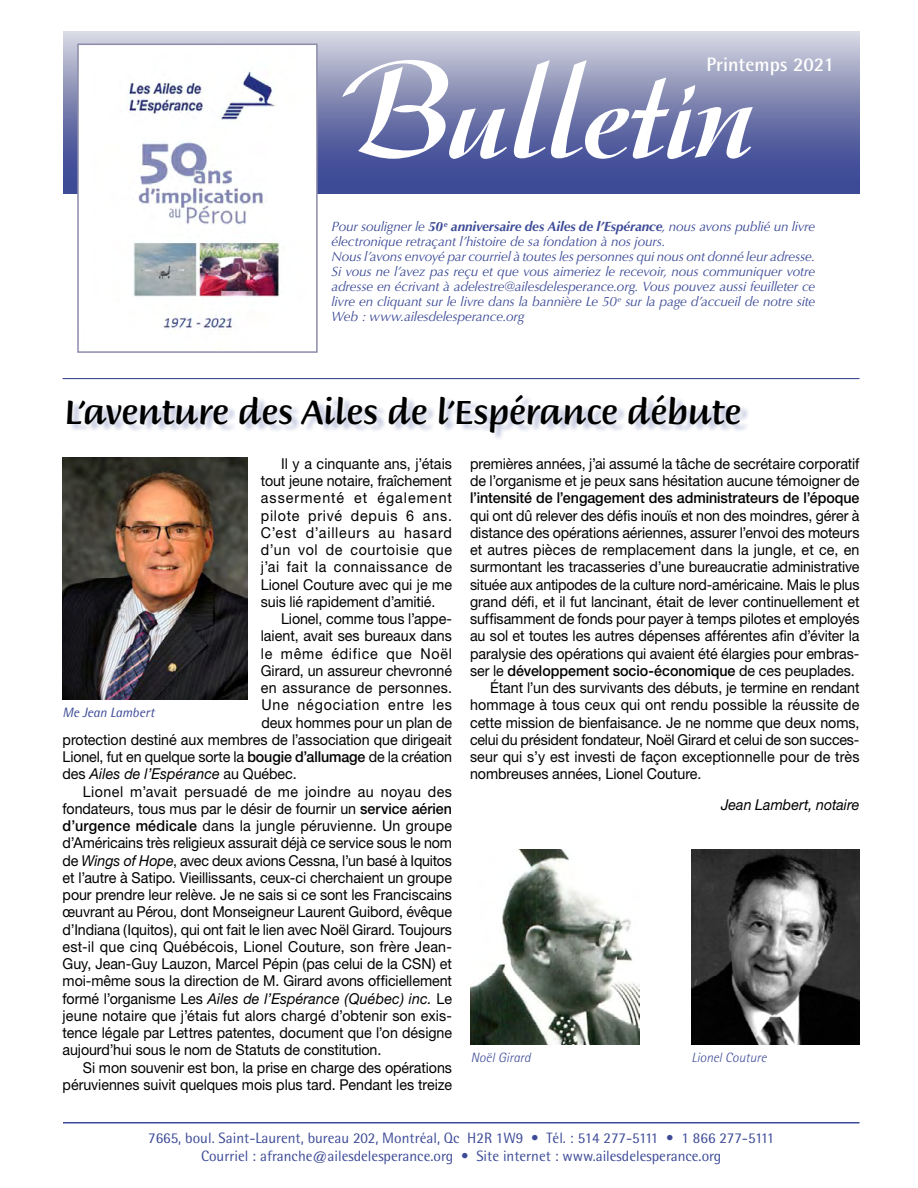
<style>
.page{position:relative;width:918px;height:1188px;background:#fff}
.page>*{position:absolute;margin:0;border:0;box-sizing:border-box;transform-origin:0 0}
.t1{font:500 36px "Briem Script Std";letter-spacing:-.015em;color:#000}
.t2{font:700 19.5px "Rotis Semi Sans";color:#fff}
.t3{font:15px/17.2px "Helvetica Neue";letter-spacing:-.005em;color:#000;text-align:justify;scale:.95 1}
.t4{font:15px/18px "Rotis Semi Sans";color:#3d4b97;text-align:center}
.t5{font:500 15px "Helvetica Neue";letter-spacing:-.005em;color:#000;scale:.95 1}
.t6{font:italic 15px "Helvetica Neue";letter-spacing:.01em;color:#000;scale:.95 1}
.t7{font:15px "Helvetica Neue";letter-spacing:.015em;color:#000;scale:.95 1}
.t8{font:15px "Helvetica Neue";letter-spacing:.03em;color:#000;scale:.95 1}
.t9{font:15px "Helvetica Neue";letter-spacing:.02em;color:#000;scale:.95 1}
.t10{font:15px "Helvetica Neue";letter-spacing:.055em;color:#000;scale:.95 1}
.t11{font:15px "Helvetica Neue";letter-spacing:.05em;color:#000;scale:.95 1}
.t12{font:italic 13.5px/15px "Optima";letter-spacing:-.015em;color:#3d4b97}
.t13{font:italic 300 13.5px "Rotis Semi Sans";letter-spacing:.005em;color:#3d4b97}
.t14{font:italic 13.5px "Rotis Semi Sans";color:#3d4b97}
.s1{font-weight:700}
.s2{font-weight:500}
.s3{font-style:normal}
.s4{font-style:italic}
.s5{font-weight:400}
</style>
<div class="page">
<hr style="left:63px;top:1122px;width:797px;height:2px;background:#3d4b97">
<div style="left:70px;top:395px;width:680px;height:46px;background:#3d4b97;opacity:.3"></div>
<hr style="left:63px;top:378px;width:797px;height:1px;background:#3f4b97">
<svg style="left:63px;top:32px;width:797px;height:162px"></svg>
<svg style="left:342px;top:60px;width:165px;height:99px"></svg>
<svg style="left:514px;top:60px;width:239px;height:99px"></svg>
<img style="left:80px;top:47px;width:235px;height:284px">
<div style="left:77px;top:44px;width:241px;height:309px;border:2px solid #8c8baa"></div>
<img style="left:63px;top:457px;width:184px;height:243px">
<img style="left:471px;top:850px;width:168px;height:194px">
<img style="left:691px;top:850px;width:169px;height:194px">
<h2 class="t2" style="left:706px;top:52px;width:129px">Printemps 2021</h2>
<p class="t12" style="left:332px;top:219px;width:485px">Pour souligner le <span class="s1">50</span><sup>e</sup> <span class="s1">anniversaire des Ailes de l’Espérance</span>, nous avons publié un livre électronique retraçant l’histoire de sa fondation à nos jours.<br>Nous l’avons envoyé par courriel à toutes les personnes qui nous ont donné leur adresse.<br>Si vous ne l’avez pas reçu et que vous aimeriez le recevoir, nous communiquer votre adresse en écrivant à adelestre@ailesdelesperance.org. Vous pouvez aussi feuilleter ce livre en cliquant sur le livre dans la bannière Le 50<sup>e</sup> sur la page d’accueil de notre site Web : www.ailesdelesperance.org</p>
<h1 class="t1" style="left:64px;top:392px;width:678px">L’aventure des Ailes de l’Espérance débute</h1>
<p class="t3" style="left:261px;top:455px;width:203px;text-indent:20px">Il y a cinquante ans, j’étais tout jeune notaire, fraîchement assermenté et également pilote privé depuis 6 ans.<br>C’est d’ailleurs au hasard d’un vol de courtoisie que j’ai fait la connaissance de Lionel Couture avec qui je me suis lié rapidement d’amitié.</p>
<p class="t3" style="left:281px;top:610px;width:181px">Lionel, comme tous l’appe-</p>
<p class="t3" style="left:261px;top:627px;width:203px">laient, avait ses bureaux dans</p>
<p class="t11" style="left:261px;top:644px;width:203px">le même édifice que Noël</p>
<p class="t3" style="left:261px;top:662px;width:203px">Girard, un assureur chevronné</p>
<p class="t9" style="left:261px;top:679px;width:203px">en assurance de personnes.</p>
<p class="t10" style="left:261px;top:696px;width:202px">Une négociation entre les</p>
<p class="t3" style="left:261px;top:713px;width:202px">deux hommes pour un plan de</p>
<p class="t3" style="left:63px;top:731px;width:411px">protection destiné aux membres de l’association que dirigeait</p>
<p class="t3" style="left:63px;top:748px;width:411px">Lionel, fut en quelque sorte la <span class="s2">bougie d’allumage</span> de la création</p>
<p class="t6" style="left:63px;top:765px;width:248px"><span class="s3">des</span> Ailes de l’Espérance <span class="s3">au Québec.</span></p>
<p class="t8" style="left:83px;top:782px;width:390px">Lionel m’avait persuadé de me joindre au noyau des</p>
<p class="t3" style="left:63px;top:800px;width:411px">fondateurs, tous mus par le désir de fournir un <span class="s2">service aérien</span></p>
<p class="t7" style="left:63px;top:817px;width:411px"><span class="s2">d’urgence médicale</span> dans la jungle péruvienne. Un groupe</p>
<p class="t3" style="left:63px;top:834px;width:411px">d’Américains très religieux assurait déjà ce service sous le nom</p>
<p class="t3" style="left:63px;top:851px;width:411px">de <span class="s4">Wings of Hope</span>, avec deux avions Cessna, l’un basé à Iquitos</p>
<p class="t3" style="left:63px;top:869px;width:411px">et l’autre à Satipo. Vieillissants, ceux-ci cherchaient un groupe</p>
<p class="t3" style="left:63px;top:886px;width:411px">pour prendre leur relève. Je ne sais si ce sont les Franciscains</p>
<p class="t3" style="left:63px;top:903px;width:411px">œuvrant au Pérou, dont Monseigneur Laurent Guibord, évêque</p>
<p class="t3" style="left:63px;top:920px;width:411px">d’Indiana (Iquitos), qui ont fait le lien avec Noël Girard. Toujours</p>
<p class="t7" style="left:63px;top:938px;width:411px">est-il que cinq Québécois, Lionel Couture, son frère Jean-</p>
<p class="t3" style="left:63px;top:955px;width:411px">Guy, Jean-Guy Lauzon, Marcel Pépin (pas celui de la CSN) et</p>
<p class="t3" style="left:63px;top:972px;width:411px">moi-même sous la direction de M. Girard avons officiellement</p>
<p class="t6" style="left:63px;top:989px;width:411px"><span class="s3">formé l’organisme Les</span> Ailes de l’Espérance (Québec) inc. <span class="s3">Le</span></p>
<p class="t3" style="left:63px;top:1007px;width:411px">jeune notaire que j’étais fut alors chargé d’obtenir son exis-</p>
<p class="t3" style="left:63px;top:1024px;width:411px">tence légale par Lettres patentes, document que l’on désigne</p>
<p class="t3" style="left:63px;top:1041px;width:337px">aujourd’hui sous le nom de Statuts de constitution.</p>
<p class="t3" style="left:83px;top:1058px;width:390px">Si mon souvenir est bon, la prise en charge des opérations</p>
<p class="t3" style="left:63px;top:1076px;width:411px">péruviennes suivit quelques mois plus tard. Pendant les treize</p>
<p class="t3" style="left:470px;top:455px;width:411px">premières années, j’ai assumé la tâche de secrétaire corporatif de l’organisme et je peux sans hésitation aucune témoigner de</p>
<p class="t5" style="left:470px;top:489px;width:411px">l’intensité de l’engagement des administrateurs de l’époque</p>
<p class="t3" style="left:470px;top:506px;width:411px">qui ont dû relever des défis inouïs et non des moindres, gérer à</p>
<p class="t3" style="left:470px;top:524px;width:411px">distance des opérations aériennes, assurer l’envoi des moteurs</p>
<p class="t3" style="left:470px;top:541px;width:411px">et autres pièces de remplacement dans la jungle, et ce, en</p>
<p class="t3" style="left:470px;top:558px;width:411px">surmontant les tracasseries d’une bureaucratie administrative</p>
<p class="t3" style="left:470px;top:575px;width:411px">située aux antipodes de la culture nord-américaine. Mais le plus</p>
<p class="t3" style="left:470px;top:593px;width:411px">grand défi, et il fut lancinant, était de lever continuellement et</p>
<p class="t3" style="left:470px;top:610px;width:412px">suffisamment de fonds pour payer à temps pilotes et employés</p>
<p class="t3" style="left:470px;top:627px;width:411px">au sol et toutes les autres dépenses afférentes afin d’éviter la</p>
<p class="t3" style="left:470px;top:644px;width:411px">paralysie des opérations qui avaient été élargies pour embras-</p>
<p class="t5" style="left:470px;top:662px;width:407px"><span class="s5">ser le</span> développement socio-économique <span class="s5">de ces peuplades.</span></p>
<p class="t3" style="left:490px;top:679px;width:390px">Étant l’un des survivants des débuts, je termine en rendant</p>
<p class="t3" style="left:470px;top:696px;width:411px">hommage à tous ceux qui ont rendu possible la réussite de</p>
<p class="t3" style="left:470px;top:713px;width:411px">cette mission de bienfaisance. Je ne nomme que deux noms,</p>
<p class="t3" style="left:470px;top:731px;width:411px">celui du président fondateur, Noël Girard et celui de son succes-</p>
<p class="t3" style="left:470px;top:748px;width:411px">seur qui s’y est investi de façon exceptionnelle pour de très</p>
<p class="t3" style="left:470px;top:765px;width:245px">nombreuses années, Lionel Couture.</p>
<p class="t6" style="left:721px;top:796px;width:147px">Jean Lambert, notaire</p>
<p class="t14" style="left:63px;top:704px;width:93px">Me Jean Lambert</p>
<p class="t13" style="left:471px;top:1049px;width:61px">Noël Girard</p>
<p class="t13" style="left:691px;top:1049px;width:77px">Lionel Couture</p>
<p class="t4" style="left:148px;top:1129px;width:628px">7665, boul. Saint-Laurent, bureau 202, Montréal, Qc H2R 1W9 • Tél. : 514 277-5111 • 1 866 277-5111<br>Courriel : afranche@ailesdelesperance.org • Site internet : www.ailesdelesperance.org</p>
</div>
